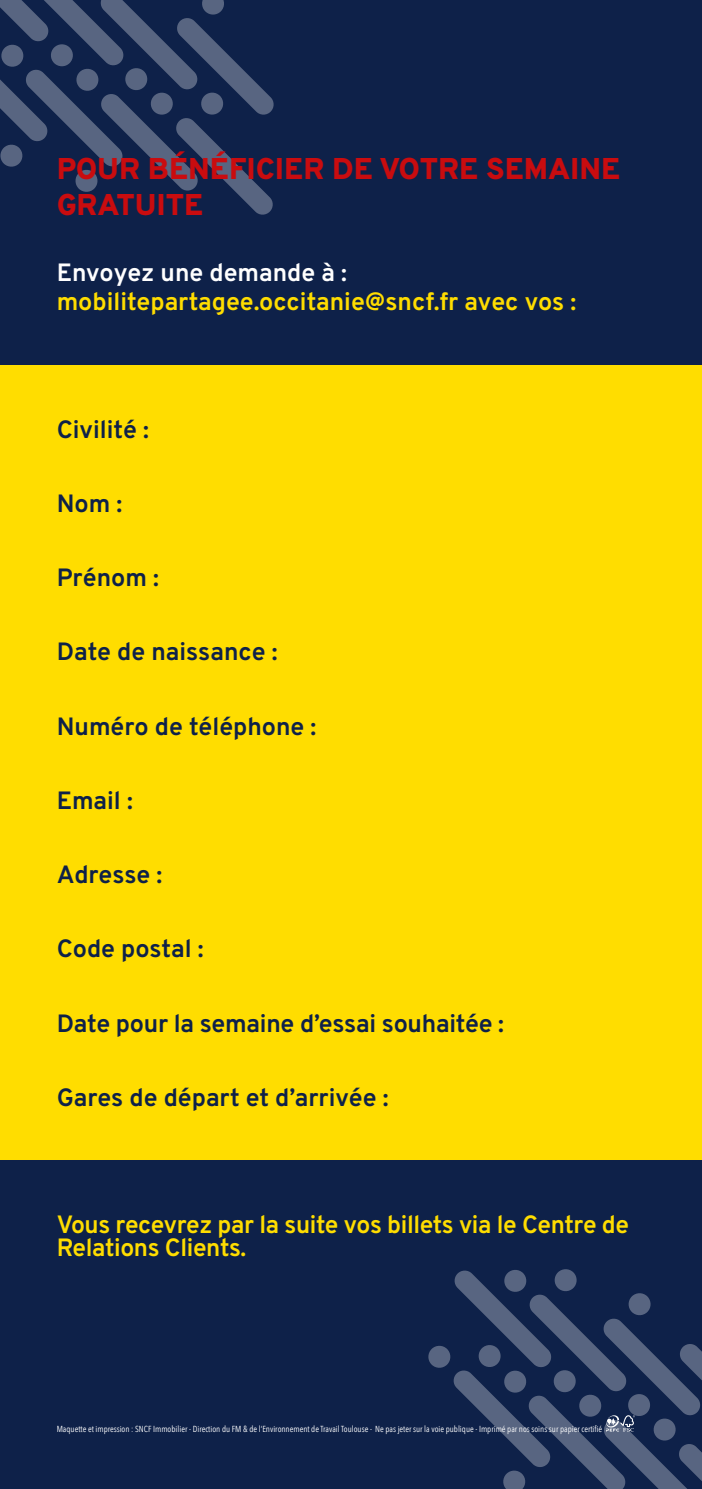
<style>
.page{position:relative;width:702px;height:1489px;background:#fff}
.page>*{position:absolute;margin:0;border:0;box-sizing:border-box;transform-origin:0 0}
.t1{font:800 30px/36px "Overpass";color:#c90c0f}
.t2{font:700 25px "Overpass";color:#0e2149}
.t3{font:700 25px/22.5px "Overpass";letter-spacing:-.015em;color:#fd0}
.t4{font:700 25px "Overpass";color:#fff}
.t5{font:8.75px "Avenir Next Condensed";color:#fff}
</style>
<div class="page">
<div style="left:0;top:0;width:702px;height:1488px;background:#0e2149"></div>
<svg style="left:0;top:0;width:274px;height:215px"></svg>
<svg style="left:428px;top:1269px;width:274px;height:219px"></svg>
<div style="left:0;top:365px;width:702px;height:794px;background:#fd0"></div>
<h1 class="t1" style="left:57px;top:150px;width:565px">POUR BÉNÉFICIER DE VOTRE SEMAINE<br>GRATUITE</h1>
<h2 class="t4" style="left:57px;top:254px;width:292px">Envoyez une demande à :</h2>
<h2 class="t3" style="left:57px;top:290px;width:521px">mobilitepartagee.occitanie@sncf.fr avec vos :</h2>
<h2 class="t2" style="left:57px;top:411px;width:94px">Civilité :</h2>
<h2 class="t2" style="left:57px;top:485px;width:67px">Nom :</h2>
<h2 class="t2" style="left:57px;top:559px;width:104px">Prénom :</h2>
<h2 class="t2" style="left:57px;top:633px;width:222px">Date de naissance :</h2>
<h2 class="t2" style="left:57px;top:708px;width:261px">Numéro de téléphone :</h2>
<h2 class="t2" style="left:57px;top:782px;width:78px">Email :</h2>
<h2 class="t2" style="left:57px;top:856px;width:107px">Adresse :</h2>
<h2 class="t2" style="left:57px;top:930px;width:148px">Code postal :</h2>
<h2 class="t2" style="left:57px;top:1005px;width:449px">Date pour la semaine d’essai souhaitée :</h2>
<h2 class="t2" style="left:57px;top:1079px;width:333px">Gares de départ et d’arrivée :</h2>
<h2 class="t3" style="left:57px;top:1213px;width:573px">Vous recevrez par la suite vos billets via le Centre de<br>Relations Clients.</h2>
<p class="t5" style="left:57px;top:1420px;width:547px">Maquette et impression : SNCF Immobilier - Direction du FM &amp; de l’Environnement de Travail Toulouse - Ne pas jeter sur la voie publique - Imprimé par nos soins sur papier certifié</p>
</div>
